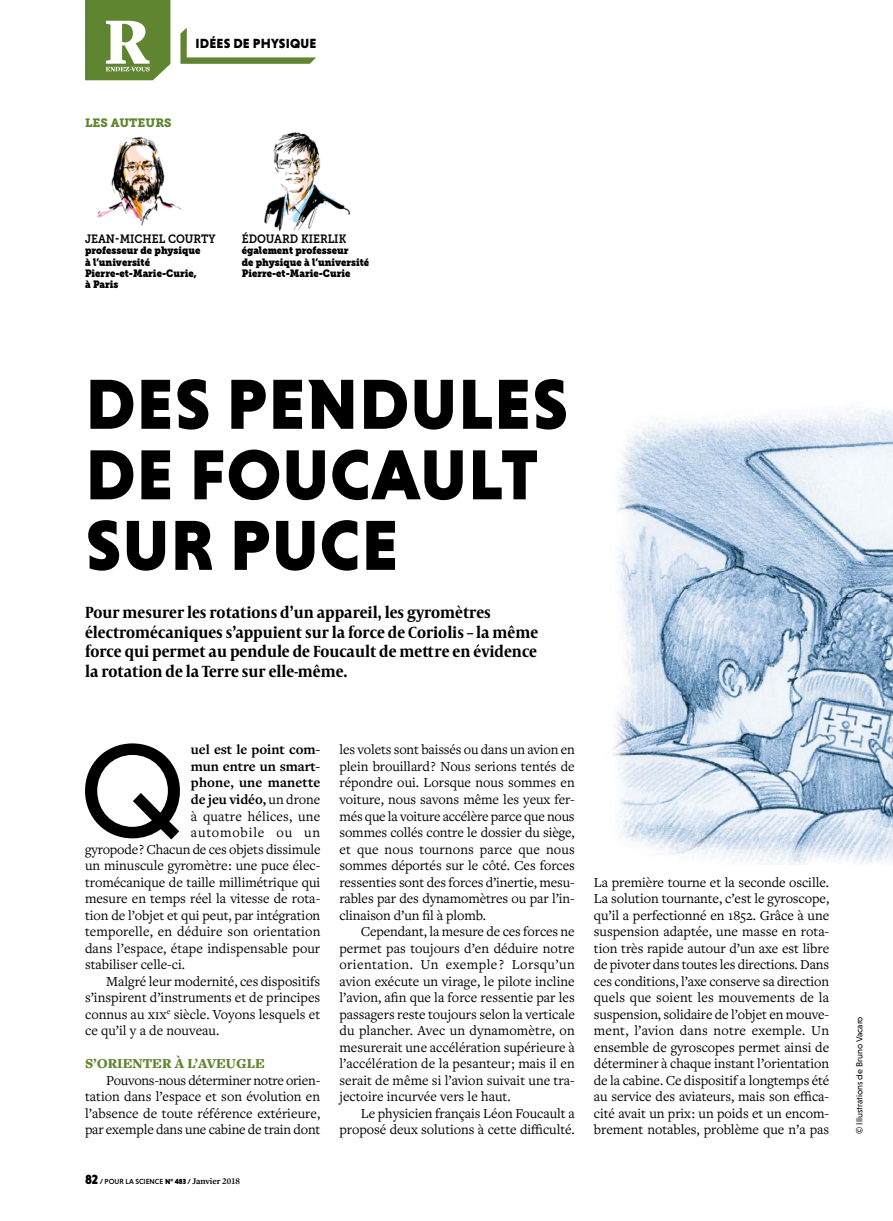
<style>
.page{position:relative;width:893px;height:1221px;background:#fff}
.page>*{position:absolute;margin:0;border:0;box-sizing:border-box;transform-origin:0 0}
.RDV_Texte_lettrine_6{font:135.6px "Niveau Grotesk";color:#000}
.RDV_Titre{font:900 72px/70.5px "Niveau Grotesk";letter-spacing:.015em;color:#000}
.RDV_Chapo{font:700 16.5px/19.5px "Capitolium News 2";color:#000;scale:.9 1}
.RDV_Texte_alinea{font:14.25px/16.5px "Freight Text Pro";letter-spacing:-.005em;color:#000;text-align:justify}
.RDV_Texte_lettrine_6-2{font:14.25px "Freight Text Pro";letter-spacing:-.005em;color:#000}
.RDV_Texte_lettrine_6-3{font:700 14.25px "Freight Text Pro";letter-spacing:-.005em;color:#000}
.RDV_Inter{font:900 14.25px "Freight Text Pro";color:#608531}
.RDV_Texte_lettrine_6-4{font:14.25px "Freight Text Pro";letter-spacing:.015em;color:#000}
.RDV_Texte_lettrine_6-5{font:14.25px "Freight Text Pro";letter-spacing:.055em;color:#000}
.t1{font:900 13.5px "Niveau Grotesk";letter-spacing:.015em;color:#000}
.Auteur_Nom{font:12px "Museo Slab 700";color:#000;scale:.9 1}
.Encadre_Bio_Tetiere{font:12px "Museo Slab 900";color:#608531}
.Auteur_Texte_RDV{font:10.5px/11.2px "Museo Slab";color:#000;scale:.9 1}
.Credit{font:9px "Niveau Grotesk";color:#000}
.t2{font:500 7.5px "Niveau Grotesk";letter-spacing:.005em;color:#000}
.s1{font-weight:400}
.s2{font-weight:900;font-size:13.5px}
.s3{font-weight:900}
.s4{font-family:"Freight Text Pro";font-weight:700;font-size:9px}
</style>
<div class="page">
<img style="left:612px;top:409px;width:281px;height:455px">
<img style="left:97px;top:137px;width:85px;height:89px">
<img style="left:264px;top:132px;width:86px;height:100px">
<svg style="left:180px;top:28px;width:136px;height:36px"></svg>
<svg style="left:85px;top:0;width:85px;height:80px"></svg>
<p class="t1" style="left:195px;top:35px;width:123px">IDÉES DE PHYSIQUE</p>
<p class="Encadre_Bio_Tetiere" style="left:85px;top:116px;width:88px">LES AUTEURS</p>
<p class="Auteur_Nom" style="left:85px;top:232px;width:147px">JEAN-MICHEL COURTY</p>
<p class="Auteur_Texte_RDV" style="left:85px;top:245px;width:130px">professeur de physique à l’université<br>Pierre-et-Marie-Curie, à Paris</p>
<p class="Auteur_Nom" style="left:242px;top:232px;width:118px">ÉDOUARD KIERLIK</p>
<p class="Auteur_Texte_RDV" style="left:242px;top:245px;width:143px">également professeur<br>de physique à l’université<br>Pierre-et-Marie-Curie</p>
<p class="RDV_Titre" style="left:86px;top:368px;width:484px">DES PENDULES<br>DE FOUCAULT<br>SUR PUCE</p>
<p class="RDV_Chapo" style="left:85px;top:602px;width:505px">Pour mesurer les rotations d’un appareil, les gyromètres électromécaniques s’appuient sur la force de Coriolis – la même force qui permet au pendule de Foucault de mettre en évidence la rotation de la Terre sur elle-même.</p>
<p class="RDV_Texte_lettrine_6" style="left:79px;top:714px;width:110px">Q</p>
<p class="RDV_Texte_lettrine_6-3" style="left:191px;top:740px;width:131px">uel est le point com-</p>
<p class="RDV_Texte_lettrine_6-3" style="left:191px;top:756px;width:131px">mun entre un smart-</p>
<p class="RDV_Texte_lettrine_6-3" style="left:191px;top:773px;width:131px">phone, une manette</p>
<p class="RDV_Texte_lettrine_6-3" style="left:191px;top:789px;width:131px">de jeu vidéo, <span class="s1">un drone</span></p>
<p class="RDV_Texte_lettrine_6-4" style="left:191px;top:806px;width:131px">à quatre hélices, une</p>
<p class="RDV_Texte_lettrine_6-5" style="left:191px;top:823px;width:131px">automobile ou un</p>
<p class="RDV_Texte_lettrine_6-2" style="left:85px;top:839px;width:237px">gyropode ? Chacun de ces objets dissimule</p>
<p class="RDV_Texte_lettrine_6-2" style="left:85px;top:856px;width:237px">un minuscule gyromètre : une puce élec-</p>
<p class="RDV_Texte_lettrine_6-2" style="left:85px;top:872px;width:237px">tromécanique de taille millimétrique qui</p>
<p class="RDV_Texte_lettrine_6-2" style="left:85px;top:889px;width:237px">mesure en temps réel la vitesse de rota-</p>
<p class="RDV_Texte_lettrine_6-2" style="left:85px;top:905px;width:237px">tion de l’objet et qui peut, par intégration</p>
<p class="RDV_Texte_lettrine_6-2" style="left:85px;top:922px;width:237px">temporelle, en déduire son orientation</p>
<p class="RDV_Texte_lettrine_6-2" style="left:85px;top:938px;width:237px">dans l’espace, étape indispensable pour</p>
<p class="RDV_Texte_lettrine_6-2" style="left:85px;top:955px;width:102px">stabiliser celle-ci.</p>
<p class="RDV_Texte_alinea" style="left:85px;top:972px;width:237px;text-indent:21px">Malgré leur modernité, ces dispositifs s’inspirent d’instruments et de principes connus au xix<sup>e</sup> siècle. Voyons lesquels et ce qu’il y a de nouveau.</p>
<p class="RDV_Inter" style="left:85px;top:1053px;width:181px">S’ORIENTER À L’AVEUGLE</p>
<p class="RDV_Texte_alinea" style="left:85px;top:1071px;width:237px;text-indent:21px">Pouvons-nous déterminer notre orien&shy;tation dans l’espace et son évolution en l’absence de toute référence extérieure, par exemple dans une cabine de train dont</p>
<p class="t2" style="left:85px;top:1177px;width:156px"><span class="s2">82</span> <span class="s3">/</span> POUR LA SCIENCE <span class="s3">N° 483 /</span> <span class="s4">Janvier 2018</span></p>
<p class="RDV_Texte_alinea" style="left:339px;top:741px;width:237px">les volets sont baissés ou dans un avion en plein brouillard ? Nous serions tentés de répondre oui. Lorsque nous sommes en voiture, nous savons même les yeux fer&shy;més que la voiture accélère parce que nous sommes collés contre le dossier du siège, et que nous tournons parce que nous sommes déportés sur le côté. Ces forces ressenties sont des forces d’inertie, mesu&shy;rables par des dynamomètres ou par l’in&shy;clinaison d’un fil à plomb.</p>
<p class="RDV_Texte_alinea" style="left:339px;top:922px;width:237px;text-indent:21px">Cependant, la mesure de ces forces ne permet pas toujours d’en déduire notre orientation. Un exemple ? Lorsqu’un avion exécute un virage, le pilote incline l’avion, afin que la force ressentie par les passagers reste toujours selon la verticale du plancher. Avec un dynamomètre, on mesurerait une accélération supérieure à l’accélération de la pesanteur ; mais il en serait de même si l’avion suivait une tra&shy;jectoire incurvée vers le haut.</p>
<p class="RDV_Texte_alinea" style="left:339px;top:1104px;width:237px;text-align:right">Le physicien français Léon Foucault a proposé deux solutions à cette difficulté.</p>
<p class="RDV_Texte_alinea" style="left:594px;top:873px;width:237px">La première tourne et la seconde oscille.<br>La solution tournante, c’est le gyroscope, qu’il a perfectionné en 1852. Grâce à une suspension adaptée, une masse en rota&shy;tion très rapide autour d’un axe est libre de pivoter dans toutes les directions. Dans ces conditions, l’axe conserve sa direction quels que soient les mouvements de la suspension, solidaire de l’objet en mouve&shy;ment, l’avion dans notre exemple. Un ensemble de gyroscopes permet ainsi de déterminer à chaque instant l’orientation de la cabine. Ce dispositif a longtemps été au service des aviateurs, mais son effica&shy;cité avait un prix : un poids et un encom&shy;brement notables, problème que n’a pas</p>
<p class="Credit" style="left:854px;top:1134px;width:119px;rotate:-90deg">© Illustrations de Bruno Vacaro</p>
</div>
